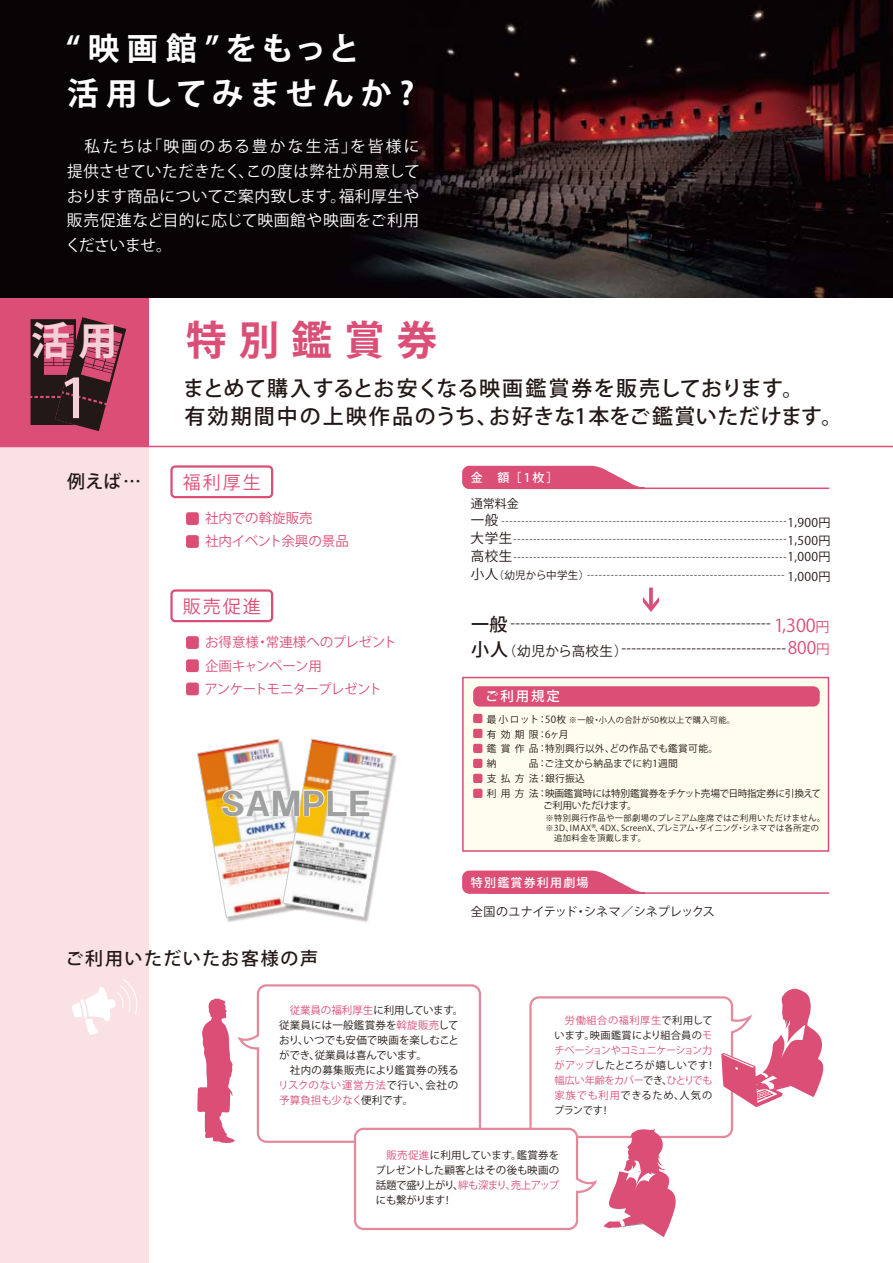
<style>
.page{position:relative;width:893px;height:1263px;background:#fff}
.page>*{position:absolute;margin:0;border:0;box-sizing:border-box;transform-origin:0 0}
.t1{font:500 54px "Koz Go Pro";color:#f5d0d6}
.t2{font:700 40.5px "Koz Go Pro";letter-spacing:.3em;color:#db4e76}
.t3{font:700 39px "Koz Go Pro";color:#f5d0d6}
.t4{font:700 31.5px/45px "Koz Go Pro";letter-spacing:.16em;color:#fff}
.t5{font:31.5px "HGS Soei Kakugothic UB";color:#9fa0a0;scale:1.35 1}
.t6{font:500 21px/28.5px "Koz Go Pro";letter-spacing:.035em;color:#221815}
.t7{font:500 18px "Koz Go Pro";letter-spacing:.085em;color:#221815}
.t8{font:18px "Koz Go Pro";letter-spacing:.11em;color:#db4e76}
.t9{font:17.85px "Koz Go Pro";color:#db4e76}
.t10{font:17.25px "Koz Go Pro";color:#db4e76}
.t11{font:15.75px/24.8px "Koz Go Pro";letter-spacing:.03em;color:#fff;text-align:justify}
.t12{font:13.5px/24.5px "Koz Go Pro";letter-spacing:.02em;color:#221815}
.t13{font:13.5px/22.8px "Koz Go Pro";color:#db4e76}
.t14{font:13.5px/23.2px "Koz Go Pro";letter-spacing:-.05em;color:#db4e76}
.t15{font:500 13.5px "Koz Go Pro";letter-spacing:.14em;color:#fff}
.t16{font:12.15px/18px "Koz Go Pro";letter-spacing:.03em;color:#221815}
.t17{font:12px "Koz Go Pro";color:#221815}
.t18{font:500 12px "Koz Go Pro";letter-spacing:.1em;color:#fff}
.t19{font:10.5px/15px "Koz Go Pro";color:#221815}
.t20{font:10.2px/15px "Koz Go Pro";letter-spacing:-.02em;color:#db4e76}
.t21{font:9.9px "Koz Go Pro";letter-spacing:-.03em;color:#221815}
.t22{font:9.75px "Koz Go Pro";letter-spacing:.03em;color:#221815}
.t23{font:9.75px "Koz Go Pro";letter-spacing:-.03em;color:#221815}
.t24{font:9.75px "Koz Go Pro";color:#221815}
.t25{font:9.75px "Koz Go Pro";letter-spacing:.23em;color:#221815}
.t26{font:9px/18px "Koz Go Pro";color:#221815}
.t27{font:8.25px/9.9px "Koz Go Pro";letter-spacing:.03em;color:#221815}
.s1{font-size:13.5px}
.s2{font-size:12.15px}
.s3{font-size:10.5px}
.s4{font-weight:500;font-size:18px}
.s5{font-size:14.1px}
.s6{font-size:13.65px}
.s7{font-size:9.75px}
.s8{color:#db4e76}
.s9{color:#221815}
</style>
<div class="page">
<div style="left:0;top:446px;width:149px;height:817px;background:#f9e1e4"></div>
<img style="left:0;top:0;width:893px;height:298px">
<hr style="left:0;top:446px;width:893px;height:1px;background:#db4e76">
<div style="left:0;top:298px;width:149px;height:148px;background:#db4e76"></div>
<img style="left:344px;top:754px;width:53px;height:168px">
<svg style="left:31px;top:317px;width:95px;height:114px"></svg>
<svg style="left:462px;top:465px;width:183px;height:25px"></svg>
<hr style="left:488px;top:487px;width:341px;height:2px;background:#db4e76">
<svg style="left:462px;top:870px;width:179px;height:24px;background:#e0698b"></svg>
<hr style="left:488px;top:892px;width:341px;height:2px;background:#db4e76">
<svg style="left:72px;top:979px;width:65px;height:56px"></svg>
<div style="left:170px;top:465px;width:103px;height:33px;border:2px solid #db4e76;border-radius:4px"></div>
<div style="left:170px;top:589px;width:103px;height:33px;border:2px solid #db4e76;border-radius:4px"></div>
<svg style="left:643px;top:597px;width:16px;height:15px"></svg>
<svg style="left:649px;top:588px;width:4px;height:20px"></svg>
<div style="left:186px;top:512px;width:13px;height:13px;background:#db4e76;border-radius:3px"></div>
<div style="left:186px;top:535px;width:13px;height:13px;background:#db4e76;border-radius:3px"></div>
<div style="left:186px;top:659px;width:13px;height:13px;background:#db4e76;border-radius:3px"></div>
<div style="left:186px;top:682px;width:13px;height:13px;background:#db4e76;border-radius:3px"></div>
<div style="left:186px;top:636px;width:13px;height:13px;background:#db4e76;border-radius:3px"></div>
<svg style="left:197px;top:984px;width:627px;height:253px"></svg>
<img style="left:197px;top:738px;width:197px;height:180px">
<div style="left:462px;top:677px;width:367px;height:175px;background:#fffeee;border:2px solid #db4e76"></div>
<div style="left:473px;top:686px;width:347px;height:20px;background:#db4e76;border-radius:6px"></div>
<div style="left:473px;top:714px;width:9px;height:9px;background:#db4e76;border-radius:2px"></div>
<div style="left:473px;top:729px;width:9px;height:9px;background:#db4e76;border-radius:2px"></div>
<div style="left:473px;top:744px;width:9px;height:9px;background:#db4e76;border-radius:2px"></div>
<div style="left:473px;top:759px;width:9px;height:9px;background:#db4e76;border-radius:2px"></div>
<div style="left:473px;top:774px;width:9px;height:9px;background:#db4e76;border-radius:2px"></div>
<div style="left:473px;top:789px;width:9px;height:9px;background:#db4e76;border-radius:2px"></div>
<h3 class="t4" style="left:66px;top:28px;width:349px">“映画館”をもっと<br>活用してみませんか?</h3>
<h3 class="t11" style="left:65px;top:134px;width:356px">　私たちは「映画のある豊かな生活」を皆様に提供させていただきたく、この度は弊社が用意しております商品についてご案内致します。福利厚生や販売促進など目的に応じて映画館や映画をご利用くださいませ。</h3>
<h3 class="t3" style="left:31px;top:316px;width:88px">活 用</h3>
<h1 class="t1" style="left:59px;top:364px;width:32px">1</h1>
<h3 class="t7" style="left:67px;top:470px;width:76px">例えば…</h3>
<h2 class="t2" style="left:186px;top:314px;width:253px">特別鑑賞券</h2>
<h3 class="t6" style="left:183px;top:375px;width:661px">まとめて購入するとお安くなる映画鑑賞券を販売しております。<br>有効期間中の上映作品のうち、お好きな1本をご鑑賞いただけます。</h3>
<h3 class="t8" style="left:183px;top:470px;width:79px">福利厚生</h3>
<h3 class="t13" style="left:205px;top:507px;width:145px">社内での斡旋販売<br>社内イベント余興の景品</h3>
<h3 class="t8" style="left:183px;top:594px;width:79px">販売促進</h3>
<h3 class="t13" style="left:205px;top:631px;width:193px">お得意様・常連様へのプレゼント</h3>
<h3 class="t14" style="left:205px;top:654px;width:179px">企画キャンペーン用<br>アンケートモニタープレゼント</h3>
<h3 class="t5" style="left:220px;top:787px;width:113px">SAMPLE</h3>
<h3 class="t18" style="left:471px;top:470px;width:89px">金 額［1枚］</h3>
<h3 class="t17" style="left:471px;top:496px;width:49px">通常料金</h3>
<p class="t26" style="left:470px;top:512px;width:361px"><span class="s1">一般</span> ------------------------------------------------------------------------<br><span class="s1">大学生</span>---------------------------------------------------------------------<br><span class="s1">高校生</span>---------------------------------------------------------------------<span class="s2">1,000円</span><span class="s1">小人</span><span class="s3">（幼児から中学生）</span>--------------------------------------------------</p>
<h3 class="t16" style="left:787px;top:513px;width:45px">1,900円<br>1,500円</h3>
<h3 class="t16" style="left:787px;top:567px;width:45px">1,000円</h3>
<h3 class="t12" style="left:471px;top:611px;width:317px"><span class="s4">一般</span> ----------------------------------------------------<span class="s4">小人</span>（幼児から高校生）---------------------------------</h3>
<h3 class="t9" style="left:774px;top:614px;width:57px">1,300<span class="s5">円</span></h3>
<h3 class="t10" style="left:788px;top:636px;width:44px">800<span class="s6">円</span></h3>
<h3 class="t15" style="left:485px;top:687px;width:76px">ご利用規定</h3>
<p class="t27" style="left:537px;top:715px;width:199px"><span class="s7">：50枚</span> ※一般・小人の合計が50枚以上で購入可能。</p>
<p class="t24" style="left:487px;top:728px;width:83px">有効期限：6ヶ月</p>
<p class="t22" style="left:487px;top:742px;width:233px">鑑賞作品：特別興行以外、どの作品でも鑑賞可能。</p>
<p class="t22" style="left:529px;top:757px;width:151px">品：ご注文から納品までに約1週間</p>
<p class="t25" style="left:487px;top:772px;width:100px">支払方法：銀行振込</p>
<p class="t23" style="left:487px;top:787px;width:336px">利用方法：映画鑑賞時には特別鑑賞券をチケット売場で日時指定券に引換えて</p>
<p class="t21" style="left:543px;top:799px;width:95px">ご利用いただけます。</p>
<p class="t24" style="left:487px;top:713px;width:54px">最小ロット</p>
<p class="t24" style="left:487px;top:757px;width:11px">納</p>
<p class="t27" style="left:545px;top:813px;width:281px">※特別興行作品や一部劇場のプレミアム座席ではご利用いただけません。※3D、IMAX®、4DX、ScreenX、プレミアム・ダイニング・シネマでは各所定の　追加料金を頂戴します。</p>
<h3 class="t18" style="left:471px;top:875px;width:119px">特別鑑賞券利用劇場</h3>
<h3 class="t17" style="left:471px;top:904px;width:245px">全国のユナイテッド・シネマ／シネプレックス</h3>
<h3 class="t7" style="left:66px;top:946px;width:254px">ご利用いただいたお客様の声</h3>
<p class="t19" style="left:278px;top:1003px;width:187px;text-indent:11px"><span class="s8">従業員の福利厚生</span>に利用しています。従業員には一般鑑賞券を<span class="s8">斡旋販売</span>しており、いつでも安価で映画を楽しむことができ、従業員は喜んでいます。<br>　社内の募集販売により鑑賞券の残る<span class="s8">リスクのない運営方法</span>で行い、会社の<span class="s8">予算負担も少なく</span>便利です。</p>
<p class="t20" style="left:554px;top:1013px;width:163px;text-indent:11px">労働組合の福利厚生<span class="s9">で利用しています。映画鑑賞により組合員の</span>モチベーションやコミュニケーション力がアップ<span class="s9">したところが嬉しいです！</span>幅広い年齢をカバー<span class="s9">でき、</span>ひとりでも家族でも利用<span class="s9">できるため、人気のプランです！</span></p>
<p class="t19" style="left:375px;top:1148px;width:185px;text-align:justify"><span class="s8">　販売促進</span>に利用しています。鑑賞券をプレゼントした顧客とはその後も映画の話題で盛り上がり、<span class="s8">絆も深まり、売上アップ</span>にも繋がります！</p>
</div>
